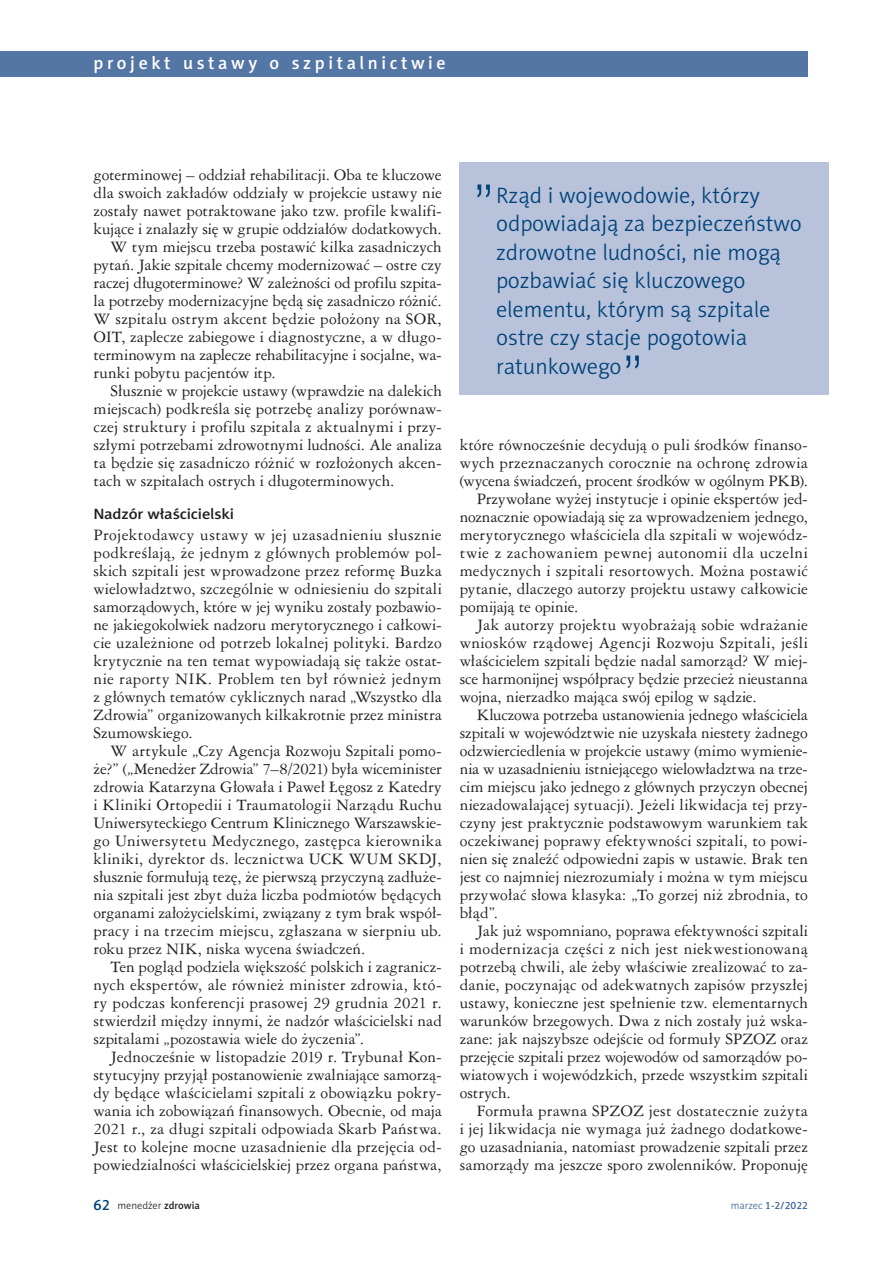
<style>
.page{position:relative;width:893px;height:1263px;background:#fff}
.page>*{position:absolute;margin:0;border:0;box-sizing:border-box;transform-origin:0 0}
.Wybicie{font:52.5px "Swis 721 Lt PL";color:#004279}
.Wybicie-2{font:22.5px/28.5px "Naomi Sans EFN Light";color:#004279}
.Belka_lewa{font:18px "Naomi Sans EFN Medium";letter-spacing:.2em;color:#fff}
.tekst{font:15px/18px "Ameri Garmnd PL";color:#231f20;text-align:justify}
.tekst_bez_wciecia{font:15px/18px "Ameri Garmnd PL";color:#231f20;text-align:justify}
.srodtytul_1{font:15px "Naomi Sans EFN Medium";letter-spacing:-.01em;color:#231f20;scale:1.1 1}
.t1{font:10.5px "Naomi Sans EFN Light";color:#231f20}
.t2{font:10.5px "Naomi Sans EFN Medium";color:#3d6799}
.s1{font-family:"Naomi Sans EFN Medium";font-size:15px;color:#004279}
.s2{font-family:"Naomi Sans EFN Medium"}
.s3{font-family:"Naomi Sans EFN Light"}
</style>
<div class="page">
<div style="left:0;top:51px;width:808px;height:26px;background:#5476a5"></div>
<div style="left:460px;top:162px;width:369px;height:233px;background:#b8c3db"></div>
<p class="Belka_lewa" style="left:94px;top:52px;width:354px">projekt ustawy o szpitalnictwie</p>
<p class="tekst" style="left:94px;top:165px;width:350px">goterminowej – oddział rehabilitacji. Oba te kluczowe dla swoich zakładów oddziały w projekcie ustawy nie zostały nawet potraktowane jako tzw. profile kwalifi&shy;kujące i znalazły się w grupie oddziałów dodatkowych.</p>
<p class="tekst" style="left:94px;top:237px;width:350px;text-indent:17px">W tym miejscu trzeba postawić kilka zasadniczych pytań. Jakie szpitale chcemy modernizować – ostre czy raczej długoterminowe? W zależności od profilu szpita&shy;la potrzeby modernizacyjne będą się zasadniczo różnić.<br>W szpitalu ostrym akcent będzie położony na SOR, OIT, zaplecze zabiegowe i diagnostyczne, a w długo&shy;terminowym na zaplecze rehabilitacyjne i socjalne, wa&shy;runki pobytu pacjentów itp.</p>
<p class="tekst" style="left:94px;top:381px;width:350px;text-indent:17px">Słusznie w projekcie ustawy (wprawdzie na dalekich miejscach) podkreśla się potrzebę analizy porównaw&shy;czej struktury i profilu szpitala z aktualnymi i przy&shy;szłymi potrzebami zdrowotnymi ludności. Ale analiza ta będzie się zasadniczo różnić w rozłożonych akcen&shy;tach w szpitalach ostrych i długoterminowych.</p>
<p class="srodtytul_1" style="left:94px;top:505px;width:129px">Nadzór właścicielski</p>
<p class="tekst_bez_wciecia" style="left:94px;top:525px;width:350px">Projektodawcy ustawy w jej uzasadnieniu słusznie podkreślają, że jednym z głównych problemów pol&shy;skich szpitali jest wprowadzone przez reformę Buzka wielowładztwo, szczególnie w odniesieniu do szpitali samorządowych, które w jej wyniku zostały pozbawio&shy;ne jakiegokolwiek nadzoru merytorycznego i całkowi&shy;cie uzależnione od potrzeb lokalnej polityki. Bardzo krytycznie na ten temat wypowiadają się także ostat&shy;nie raporty NIK. Problem ten był również jednym z głównych tematów cyklicznych narad „Wszystko dla Zdrowia” organizowanych kilkakrotnie przez ministra Szumowskiego.</p>
<p class="tekst" style="left:94px;top:741px;width:350px;text-indent:17px">W artykule „Czy Agencja Rozwoju Szpitali pomo&shy;że?” („Menedżer Zdrowia” 7–8/2021) była wiceminister zdrowia Katarzyna Głowała i Paweł Łęgosz z Katedry i Kliniki Ortopedii i Traumatologii Narządu Ruchu Uniwersyteckiego Centrum Klinicznego Warszawskie&shy;go Uniwersytetu Medycznego, zastępca kierownika kliniki, dyrektor ds. lecznictwa UCK WUM SKDJ, słusznie formułują tezę, że pierwszą przyczyną zadłuże&shy;nia szpitali jest zbyt duża liczba podmiotów będących organami założycielskimi, związany z tym brak współ&shy;pracy i na trzecim miejscu, zgłaszana w sierpniu ub. roku przez NIK, niska wycena świadczeń.</p>
<p class="tekst" style="left:94px;top:957px;width:350px;text-indent:17px">Ten pogląd podziela większość polskich i zagranicz&shy;nych ekspertów, ale również minister zdrowia, któ&shy;ry podczas konferencji prasowej 29 grudnia 2021 r. stwierdził między innymi, że nadzór właścicielski nad szpitalami „pozostawia wiele do życzenia”.</p>
<p class="tekst" style="left:94px;top:1047px;width:350px;text-indent:17px">Jednocześnie w listopadzie 2019 r. Trybunał Kon&shy;stytucyjny przyjął postanowienie zwalniające samorzą&shy;dy będące właścicielami szpitali z obowiązku pokry&shy;wania ich zobowiązań finansowych. Obecnie, od maja 2021 r., za długi szpitali odpowiada Skarb Państwa.<br>Jest to kolejne mocne uzasadnienie dla przejęcia od&shy;powiedzialności właścicielskiej przez organa państwa,</p>
<p class="Wybicie" style="left:472px;top:171px;width:24px">”</p>
<p class="Wybicie-2" style="left:496px;top:181px;width:307px">Rząd i wojewodowie, którzy odpowiadają za bezpieczeństwo zdrowotne ludności, nie mogą pozbawiać się kluczowego elementu, którym są szpitale ostre czy stacje pogotowia ratunkowego</p>
<p class="Wybicie" style="left:621px;top:342px;width:24px">”</p>
<p class="tekst" style="left:460px;top:435px;width:350px">które równocześnie decydują o puli środków finanso&shy;wych przeznaczanych corocznie na ochronę zdrowia (wycena świadczeń, procent środków w ogólnym PKB).</p>
<p class="tekst" style="left:460px;top:489px;width:350px;text-indent:17px">Przywołane wyżej instytucje i opinie ekspertów jed&shy;noznacznie opowiadają się za wprowadzeniem jednego, merytorycznego właściciela dla szpitali w wojewódz&shy;twie z zachowaniem pewnej autonomii dla uczelni medycznych i szpitali resortowych. Można postawić pytanie, dlaczego autorzy projektu ustawy całkowicie pomijają te opinie.</p>
<p class="tekst" style="left:460px;top:615px;width:350px;text-indent:17px">Jak autorzy projektu wyobrażają sobie wdrażanie wniosków rządowej Agencji Rozwoju Szpitali, jeśli właścicielem szpitali będzie nadal samorząd? W miej&shy;sce harmonijnej współpracy będzie przecież nieustanna wojna, nierzadko mająca swój epilog w sądzie.</p>
<p class="tekst" style="left:460px;top:705px;width:350px;text-indent:17px">Kluczowa potrzeba ustanowienia jednego właściciela szpitali w województwie nie uzyskała niestety żadnego odzwierciedlenia w projekcie ustawy (mimo wymienie&shy;nia w uzasadnieniu istniejącego wielowładztwa na trze&shy;cim miejscu jako jednego z głównych przyczyn obecnej niezadowalającej sytuacji). Jeżeli likwidacja tej przy&shy;czyny jest praktycznie podstawowym warunkiem tak oczekiwanej poprawy efektywności szpitali, to powi&shy;nien się znaleźć odpowiedni zapis w ustawie. Brak ten jest co najmniej niezrozumiały i można w tym miejscu przywołać słowa klasyka: „To gorzej niż zbrodnia, to błąd”.</p>
<p class="tekst" style="left:460px;top:921px;width:350px;text-indent:17px">Jak już wspomniano, poprawa efektywności szpitali i modernizacja części z nich jest niekwestionowaną potrzebą chwili, ale żeby właściwie zrealizować to za&shy;danie, poczynając od adekwatnych zapisów przyszłej ustawy, konieczne jest spełnienie tzw. elementarnych warunków brzegowych. Dwa z nich zostały już wska&shy;zane: jak najszybsze odejście od formuły SPZOZ oraz przejęcie szpitali przez wojewodów od samorządów po&shy;wiatowych i wojewódzkich, przede wszystkim szpitali ostrych.</p>
<p class="tekst" style="left:460px;top:1101px;width:350px;text-indent:17px">Formuła prawna SPZOZ jest dostatecznie zużyta i jej likwidacja nie wymaga już żadnego dodatkowe&shy;go uzasadniania, natomiast prowadzenie szpitali przez samorządy ma jeszcze sporo zwolenników. Proponuję</p>
<p class="t1" style="left:94px;top:1199px;width:108px"><span class="s1">62</span> menedżer <span class="s2">zdrowia</span></p>
<p class="t2" style="left:731px;top:1199px;width:79px"><span class="s3">marzec</span> 1-2/2022</p>
</div>
